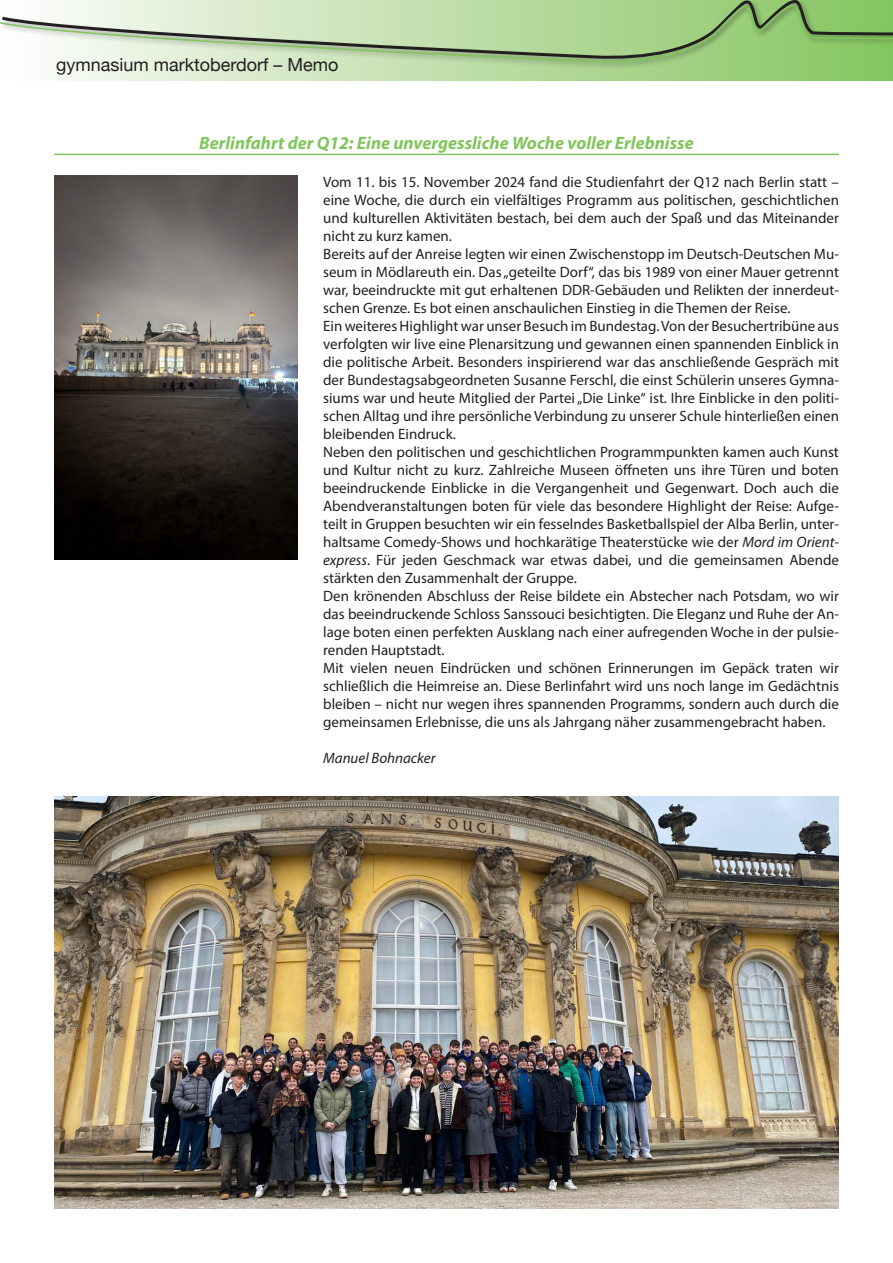
<style>
.page{position:relative;width:893px;height:1263px;background:#fff}
.page>*{position:absolute;margin:0;border:0;box-sizing:border-box;transform-origin:0 0}
.Überschriften{font:italic 700 18px "Myriad Pro";color:#82c55d}
.t1{font:18px "Helvetica Neue";color:#231f20}
.Text{font:15px/18px "Myriad Pro";color:#231f20;text-align:justify}
.Text-2{font:italic 15px "Myriad Pro";color:#231f20}
.s1{font-style:italic}
</style>
<div class="page">
<div style="left:2px;top:0;width:891px;height:81px;background:linear-gradient(to right,#fdfcfb,#84c45e)"></div>
<div style="left:0;top:0;width:893px;height:70px;background:#231f20;opacity:.35"></div>
<svg style="left:0;top:0;width:893px;height:5px;background:#bedcaa"></svg>
<svg style="left:0;top:5px;width:893px;height:61px;background:#b4d2a0"></svg>
<hr style="left:54px;top:154px;width:785px;height:1px;background:#82c55d">
<img style="left:54px;top:796px;width:784px;height:413px">
<img style="left:54px;top:176px;width:244px;height:383px">
<p class="t1" style="left:56px;top:52px;width:284px">gymnasium marktoberdorf – Memo</p>
<p class="Überschriften" style="left:199px;top:131px;width:496px">Berlinfahrt der Q12: Eine unvergessliche Woche voller Erlebnisse</p>
<p class="Text" style="left:323px;top:172px;width:517px">Vom 11. bis 15. November 2024 fand die Studienfahrt der Q12 nach Berlin statt – eine Woche, die durch ein vielfältiges Programm aus politischen, geschichtlichen und kulturellen Aktivitäten bestach, bei dem auch der Spaß und das Miteinander nicht zu kurz kamen.</p>
<p class="Text" style="left:323px;top:244px;width:517px">Bereits auf der Anreise legten wir einen Zwischenstopp im Deutsch-Deutschen Mu&shy;seum in Mödlareuth ein. Das „geteilte Dorf“, das bis 1989 von einer Mauer getrennt war, beeindruckte mit gut erhaltenen DDR-Gebäuden und Relikten der innerdeut&shy;schen Grenze. Es bot einen anschaulichen Einstieg in die Themen der Reise.</p>
<p class="Text" style="left:323px;top:316px;width:517px">Ein weiteres Highlight war unser Besuch im Bundestag. Von der Besuchertribüne aus verfolgten wir live eine Plenarsitzung und gewannen einen spannenden Einblick in die politische Arbeit. Besonders inspirierend war das anschließende Gespräch mit der Bundestagsabgeordneten Susanne Ferschl, die einst Schülerin unseres Gymna&shy;siums war und heute Mitglied der Partei „Die Linke“ ist. Ihre Einblicke in den politi&shy;schen Alltag und ihre persönliche Verbindung zu unserer Schule hinterließen einen bleibenden Eindruck.</p>
<p class="Text" style="left:323px;top:442px;width:517px">Neben den politischen und geschichtlichen Programmpunkten kamen auch Kunst und Kultur nicht zu kurz. Zahlreiche Museen öffneten uns ihre Türen und boten beeindruckende Einblicke in die Vergangenheit und Gegenwart. Doch auch die Abendveranstaltungen boten für viele das besondere Highlight der Reise: Aufge&shy;teilt in Gruppen besuchten wir ein fesselndes Basketballspiel der Alba Berlin, unter&shy;haltsame Comedy-Shows und hochkarätige Theaterstücke wie der <span class="s1">Mord im Orient&shy;express</span>. Für jeden Geschmack war etwas dabei, und die gemeinsamen Abende stärkten den Zusammenhalt der Gruppe.</p>
<p class="Text" style="left:323px;top:586px;width:517px">Den krönenden Abschluss der Reise bildete ein Abstecher nach Potsdam, wo wir das beeindruckende Schloss Sanssouci besichtigten. Die Eleganz und Ruhe der An&shy;lage boten einen perfekten Ausklang nach einer aufregenden Woche in der pulsie&shy;renden Hauptstadt.</p>
<p class="Text" style="left:323px;top:658px;width:517px">Mit vielen neuen Eindrücken und schönen Erinnerungen im Gepäck traten wir schließlich die Heimreise an. Diese Berlinfahrt wird uns noch lange im Gedächtnis bleiben – nicht nur wegen ihres spannenden Programms, sondern auch durch die gemeinsamen Erlebnisse, die uns als Jahrgang näher zusammengebracht haben.</p>
<p class="Text-2" style="left:323px;top:748px;width:114px">Manuel Bohnacker</p>
</div>
